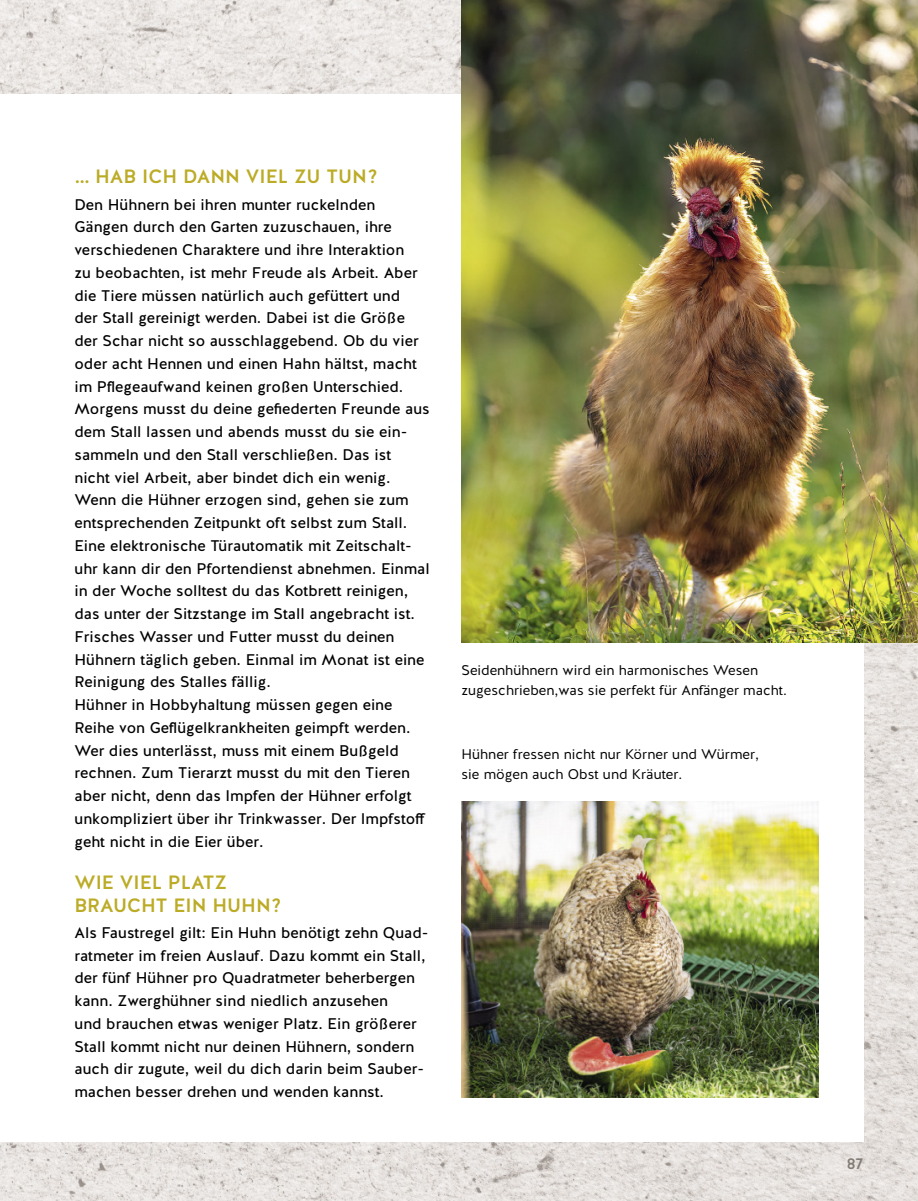
<style>
.page{position:relative;width:918px;height:1201px;background:#fff}
.page>*{position:absolute;margin:0;border:0;box-sizing:border-box;transform-origin:0 0}
.t1{font:500 19.25px/22.8px "Halis GR";color:#bbab25}
.t2{font:500 15.75px "Halis GR";color:#837c75}
.t3{font:15.4px/22.8px "Halis GR";color:#000}
.t4{font:14px/20.1px "Halis GR";color:#000}
</style>
<div class="page">
<img style="left:0;top:0;width:918px;height:1200px">
<div style="left:0;top:94px;width:863px;height:1047px;background:#fff"></div>
<img style="left:461px;top:0;width:457px;height:642px">
<img style="left:461px;top:801px;width:358px;height:296px">
<p class="t1" style="left:74px;top:165px;width:305px">… HAB ICH DANN VIEL ZU TUN?</p>
<p class="t3" style="left:74px;top:194px;width:357px">Den Hühnern bei ihren munter ruckelnden Gängen durch den Garten zuzuschauen, ihre verschiedenen Charaktere und ihre Interaktion<br>zu beobachten, ist mehr Freude als Arbeit. Aber die Tiere müssen natürlich auch gefüttert und<br>der Stall gereinigt werden. Dabei ist die Größe der Schar nicht so ausschlaggebend. Ob du vier oder acht Hennen und einen Hahn hältst, macht im Pflegeaufwand keinen großen Unterschied.<br>Morgens musst du deine gefiederten Freunde aus dem Stall lassen und abends musst du sie ein&shy;sammeln und den Stall verschließen. Das ist nicht viel Arbeit, aber bindet dich ein wenig.<br>Wenn die Hühner erzogen sind, gehen sie zum entsprechenden Zeitpunkt oft selbst zum Stall.<br>Eine elektronische Türautomatik mit Zeitschalt&shy;uhr kann dir den Pfortendienst abnehmen. Einmal in der Woche solltest du das Kotbrett reinigen, das unter der Sitzstange im Stall angebracht ist.<br>Frisches Wasser und Futter musst du deinen Hühnern täglich geben. Einmal im Monat ist eine Reinigung des Stalles fällig.<br>Hühner in Hobbyhaltung müssen gegen eine Reihe von Geflügelkrankheiten geimpft werden.<br>Wer dies unterlässt, muss mit einem Bußgeld rechnen. Zum Tierarzt musst du mit den Tieren aber nicht, denn das Impfen der Hühner erfolgt unkompliziert über ihr Trinkwasser. Der Impfstoff geht nicht in die Eier über.</p>
<p class="t1" style="left:74px;top:870px;width:209px">WIE VIEL PLATZ<br>BRAUCHT EIN HUHN?</p>
<p class="t3" style="left:74px;top:922px;width:356px">Als Faustregel gilt: Ein Huhn benötigt zehn Quad&shy;ratmeter im freien Auslauf. Dazu kommt ein Stall, der fünf Hühner pro Quadratmeter beherbergen kann. Zwerghühner sind niedlich anzusehen<br>und brauchen etwas weniger Platz. Ein größerer Stall kommt nicht nur deinen Hühnern, sondern auch dir zugute, weil du dich darin beim Sauber&shy;machen besser drehen und wenden kannst.</p>
<p class="t4" style="left:461px;top:661px;width:327px">Seidenhühnern wird ein harmonisches Wesen zugeschrieben,was sie perfekt für Anfänger macht.</p>
<p class="t4" style="left:461px;top:745px;width:299px">Hühner fressen nicht nur Körner und Würmer, sie mögen auch Obst und Kräuter.</p>
<p class="t2" style="left:847px;top:1154px;width:18px">87</p>
</div>
